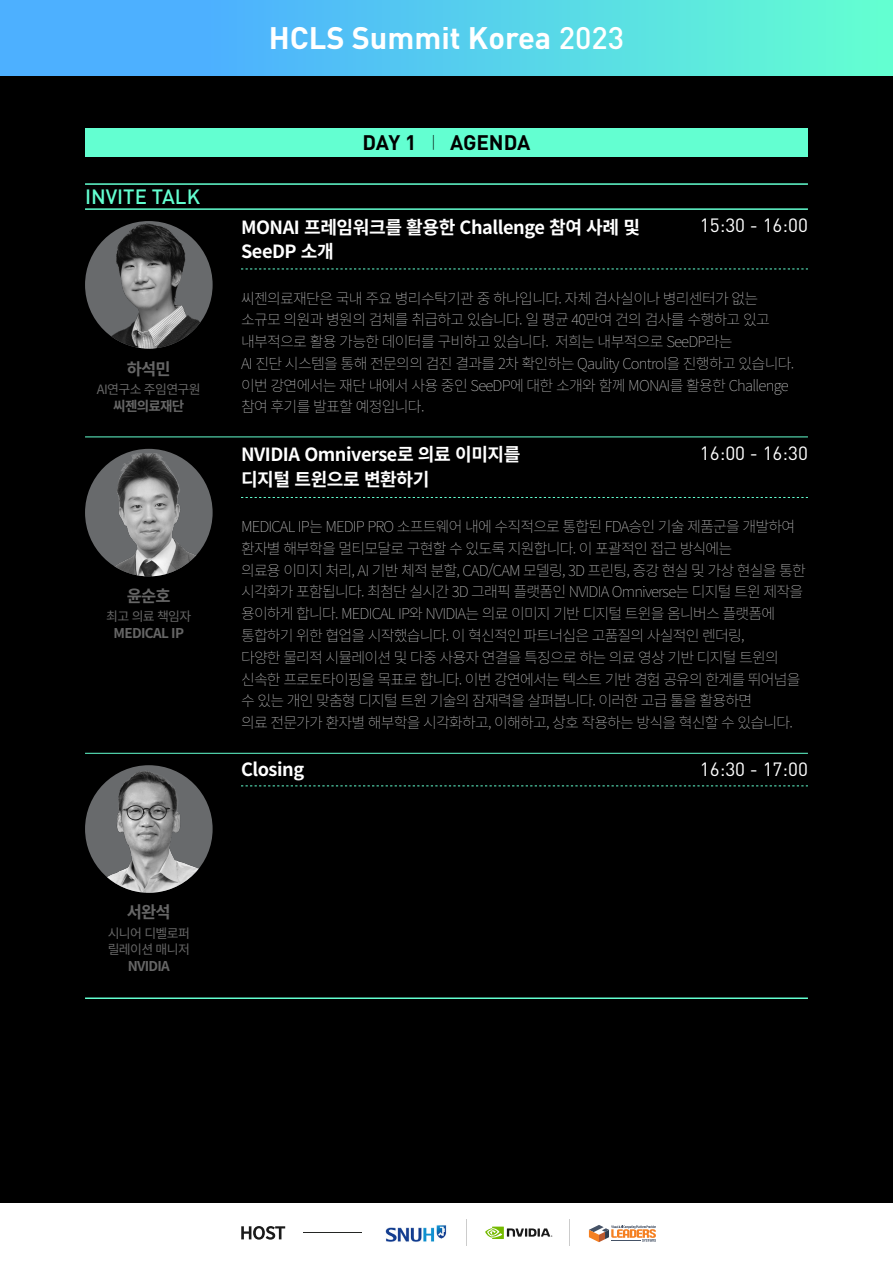
<style>
.page{position:relative;width:893px;height:1263px;background:#000}
.page>*{position:absolute;margin:0;border:0;box-sizing:border-box;transform-origin:0 0}
.t1{font:700 30.75px "DIN Pro";color:#fff}
.t2{font:700 20.85px "DIN Pro";letter-spacing:-.01em;color:#000}
.t3{font:500 20.4px "DIN Pro";color:#63ffd1}
.t4{font:18.9px "DIN Pro";color:#fff}
.t5{font:700 18.15px "Noto Sans KR";letter-spacing:-.025em;color:#fff}
.t6{font:700 16.5px "Noto Sans KR";letter-spacing:-.05em;color:#666}
.t7{font:100 15px/21.8px "Noto Sans KR";letter-spacing:-.055em;color:#c2c2c2}
.t8{font:700 13.5px "Noto Sans KR";letter-spacing:-.05em;color:#666}
.t9{font:12.9px "Noto Sans KR";letter-spacing:-.05em;color:#666}
.s1{font-weight:500}
.s2{font-family:"Noto Sans KR";font-size:14.85px}
</style>
<div class="page">
<div style="left:85px;top:129px;width:723px;height:28px;background:#63ffd1"></div>
<hr style="left:85px;top:183px;width:723px;height:2px;background:#63ffd1">
<hr style="left:85px;top:997px;width:723px;height:2px;background:#63ffd1">
<hr style="left:85px;top:208px;width:723px;height:2px;background:#63ffd1">
<hr style="left:85px;top:436px;width:723px;height:1px;background:#63ffd1">
<hr style="left:85px;top:753px;width:723px;height:1px;background:#63ffd1">
<svg style="left:241px;top:269px;width:567px;height:1px"></svg>
<svg style="left:241px;top:497px;width:567px;height:1px"></svg>
<svg style="left:241px;top:786px;width:567px;height:1px"></svg>
<div style="left:0;top:0;width:893px;height:75px;background:linear-gradient(to right,#49a2ff,#62fcd3)"></div>
<div style="left:0;top:1203px;width:893px;height:60px;background:#fff"></div>
<svg style="left:241px;top:1226px;width:44px;height:13px"></svg>
<hr style="left:304px;top:1233px;width:58px;height:1px;background:#242624">
<img style="left:385px;top:1225px;width:62px;height:17px">
<svg style="left:485px;top:1226px;width:67px;height:13px"></svg>
<svg style="left:589px;top:1225px;width:67px;height:17px"></svg>
<svg style="left:569px;top:1220px;width:1px;height:26px"></svg>
<img style="left:85px;top:221px;width:128px;height:128px;border-radius:64px">
<div style="left:85px;top:449px;width:128px;height:127px;background:#686a6c;border-radius:50%"></div>
<img style="left:99px;top:453px;width:109px;height:123px">
<img style="left:85px;top:765px;width:128px;height:128px;border-radius:64px">
<p class="t3" style="left:85px;top:183px;width:117px">INVITE TALK</p>
<p class="t6" style="left:127px;top:360px;width:45px">하석민</p>
<p class="t9" style="left:97px;top:382px;width:105px">AI연구소 주임연구원</p>
<p class="t8" style="left:113px;top:399px;width:73px">씨젠의료재단</p>
<p class="t6" style="left:127px;top:587px;width:45px">윤순호</p>
<p class="t9" style="left:106px;top:609px;width:87px">최고 의료 책임자</p>
<p class="t8" style="left:114px;top:626px;width:72px">MEDICAL IP</p>
<p class="t1" style="left:269px;top:17px;width:357px">HCLS Summit Korea <span class="s1">2023</span></p>
<p class="t2" style="left:362px;top:128px;width:170px">DAY 1 <span class="s2">│</span> AGENDA</p>
<p class="t5" style="left:241px;top:217px;width:401px">MONAI 프레임워크를 활용한 Challenge 참여 사례 및</p>
<p class="t5" style="left:241px;top:241px;width:94px">SeeDP 소개</p>
<p class="t4" style="left:700px;top:213px;width:110px">15:30 - 16:00</p>
<p class="t7" style="left:241px;top:288px;width:519px">씨젠의료재단은 국내 주요 병리수탁기관 중 하나입니다. 자체 검사실이나 병리센터가 없는</p>
<p class="t7" style="left:241px;top:309px;width:530px">소규모 의원과 병원의 검체를 취급하고 있습니다. 일 평균 40만여 건의 검사를 수행하고 있고</p>
<p class="t7" style="left:241px;top:331px;width:493px">내부적으로 활용 가능한 데이터를 구비하고 있습니다. 저희는 내부적으로 SeeDP라는</p>
<p class="t7" style="left:241px;top:353px;width:555px">AI 진단 시스템을 통해 전문의의 검진 결과를 2차 확인하는 Qaulity Control을 진행하고 있습니다.</p>
<p class="t7" style="left:241px;top:375px;width:549px">이번 강연에서는 재단 내에서 사용 중인 SeeDP에 대한 소개와 함께 MONAI를 활용한 Challenge</p>
<p class="t7" style="left:241px;top:396px;width:185px">참여 후기를 발표할 예정입니다.</p>
<p class="t5" style="left:241px;top:445px;width:281px">NVIDIA Omniverse로 의료 이미지를</p>
<p class="t5" style="left:241px;top:469px;width:190px">디지털 트윈으로 변환하기</p>
<p class="t4" style="left:700px;top:440px;width:110px">16:00 - 16:30</p>
<p class="t7" style="left:241px;top:516px;width:556px">MEDICAL IP는 MEDIP PRO 소프트웨어 내에 수직적으로 통합된 FDA승인 기술 제품군을 개발하여 환자별 해부학을 멀티모달로 구현할 수 있도록 지원합니다. 이 포괄적인 접근 방식에는</p>
<p class="t7" style="left:241px;top:560px;width:566px">의료용 이미지 처리, AI 기반 체적 분할, CAD/CAM 모델링, 3D 프린팅, 증강 현실 및 가상 현실을 통한 시각화가 포함됩니다. 최첨단 실시간 3D 그래픽 플랫폼인 NVIDIA Omniverse는 디지털 트윈 제작을 용이하게 합니다. MEDICAL IP와 NVIDIA는 의료 이미지 기반 디지털 트윈을 옴니버스 플랫폼에</p>
<p class="t7" style="left:241px;top:625px;width:505px">통합하기 위한 협업을 시작했습니다. 이 혁신적인 파트너십은 고품질의 사실적인 렌더링,</p>
<p class="t7" style="left:241px;top:647px;width:539px">다양한 물리적 시뮬레이션 및 다중 사용자 연결을 특징으로 하는 의료 영상 기반 디지털 트윈의</p>
<p class="t7" style="left:241px;top:668px;width:561px">신속한 프로토타이핑을 목표로 합니다. 이번 강연에서는 텍스트 기반 경험 공유의 한계를 뛰어넘을 수 있는 개인 맞춤형 디지털 트윈 기술의 잠재력을 살펴봅니다. 이러한 고급 툴을 활용하면</p>
<p class="t7" style="left:241px;top:712px;width:553px">의료 전문가가 환자별 해부학을 시각화하고, 이해하고, 상호 작용하는 방식을 혁신할 수 있습니다.</p>
<p class="t5" style="left:241px;top:759px;width:82px">Closing　</p>
<p class="t4" style="left:700px;top:757px;width:110px">16:30 - 17:00</p>
<p class="t6" style="left:127px;top:903px;width:45px">서완석</p>
<p class="t9" style="left:108px;top:926px;width:84px">시니어 디벨로퍼</p>
<p class="t9" style="left:108px;top:942px;width:84px">릴레이션 매니저</p>
<p class="t8" style="left:128px;top:959px;width:44px">NVIDIA</p>
</div>
